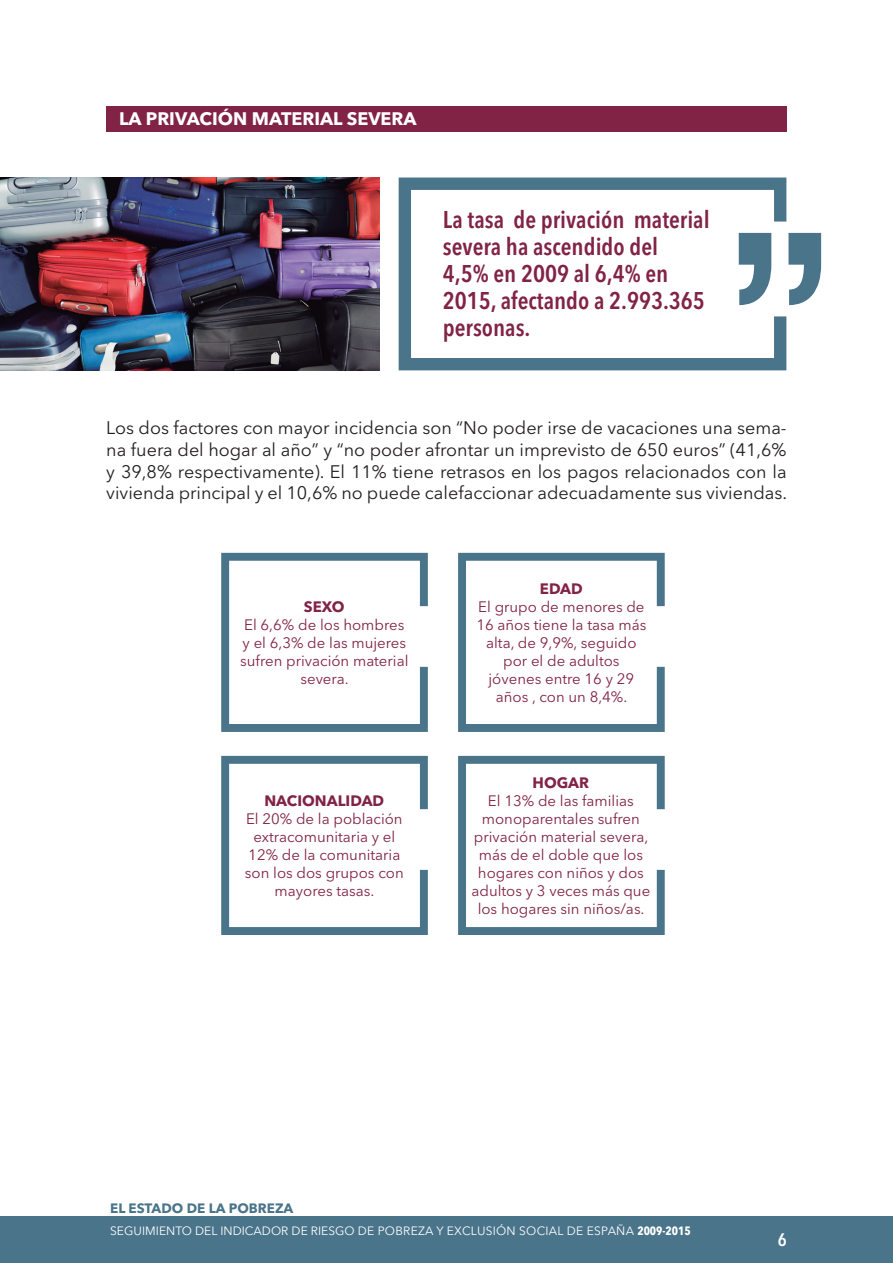
<style>
.page{position:relative;width:893px;height:1263px;background:#fff}
.page>*{position:absolute;margin:0;border:0;box-sizing:border-box;transform-origin:0 0}
.t1{font:600 condensed 24px/27px "Avenir Next LT Pro";color:#812345}
.t2{font:18px/21.6px "Avenir Next LT Pro";color:#231f20;text-align:justify}
.t3{font:700 18px "Avenir Next LT Pro";color:#fff}
.t4{font:600 condensed 18px "Avenir Next LT Pro";color:#fff}
.t5{font:15px/18px "Avenir Next LT Pro";color:#812345;text-align:center}
.t6{font:700 15px "Avenir Next LT Pro";color:#812345}
.t7{font:700 13.5px "Avenir Next LT Pro";color:#49748a}
.t8{font:12px "Avenir Next LT Pro";letter-spacing:.005em;color:#fff}
.s1{font-weight:700;font-stretch:condensed}
</style>
<div class="page">
<div style="left:0;top:1217px;width:893px;height:46px;background:#49748a"></div>
<div style="left:106px;top:106px;width:681px;height:26px;background:#812345"></div>
<svg style="left:788px;top:233px;width:33px;height:72px"></svg>
<svg style="left:399px;top:178px;width:387px;height:192px"></svg>
<img style="left:0;top:178px;width:379px;height:192px">
<svg style="left:221px;top:553px;width:207px;height:179px"></svg>
<svg style="left:458px;top:553px;width:207px;height:179px"></svg>
<svg style="left:221px;top:756px;width:207px;height:179px"></svg>
<svg style="left:458px;top:756px;width:207px;height:179px"></svg>
<p class="t3" style="left:119px;top:108px;width:299px">LA PRIVACIÓN MATERIAL SEVERA</p>
<h1 class="t1" style="left:443px;top:206px;width:268px">La tasa de privación material severa ha ascendido del<br>4,5% en 2009 al 6,4% en<br>2015, afectando a 2.993.365 personas.</h1>
<p class="t2" style="left:106px;top:417px;width:682px">Los dos factores con mayor incidencia son “No poder irse de vacaciones una sema&shy;na fuera del hogar al año” y “no poder afrontar un imprevisto de 650 euros” (41,6% y 39,8% respectivamente). El 11% tiene retrasos en los pagos relacionados con la vivienda principal y el 10,6% no puede calefaccionar adecuadamente sus viviendas.</p>
<p class="t6" style="left:304px;top:597px;width:42px">SEXO</p>
<p class="t5" style="left:240px;top:615px;width:170px">El 6,6% de los hombres y el 6,3% de las mujeres sufren privación material severa.</p>
<p class="t6" style="left:264px;top:791px;width:121px">NACIONALIDAD</p>
<p class="t5" style="left:245px;top:809px;width:160px">El 20% de la población extracomunitaria y el<br>12% de la comunitaria son los dos grupos con mayores tasas.</p>
<p class="t6" style="left:540px;top:579px;width:44px">EDAD</p>
<p class="t5" style="left:476px;top:597px;width:172px">El grupo de menores de<br>16 años tiene la tasa más alta, de 9,9%, seguido por el de adultos jóvenes entre 16 y 29 años , con un 8,4%.</p>
<p class="t6" style="left:533px;top:773px;width:58px">HOGAR</p>
<p class="t5" style="left:471px;top:791px;width:180px">El 13% de las familias monoparentales sufren privación material severa, más de el doble que los hogares con niños y dos adultos y 3 veces más que los hogares sin niños/as.</p>
<p class="t7" style="left:110px;top:1200px;width:185px">EL ESTADO DE LA POBREZA</p>
<p class="t8" style="left:110px;top:1224px;width:582px">SEGUIMIENTO DEL INDICADOR DE RIESGO DE POBREZA Y EXCLUSIÓN SOCIAL DE ESPAÑA <span class="s1">2009-2015</span></p>
<p class="t4" style="left:778px;top:1229px;width:10px">6</p>
</div>
